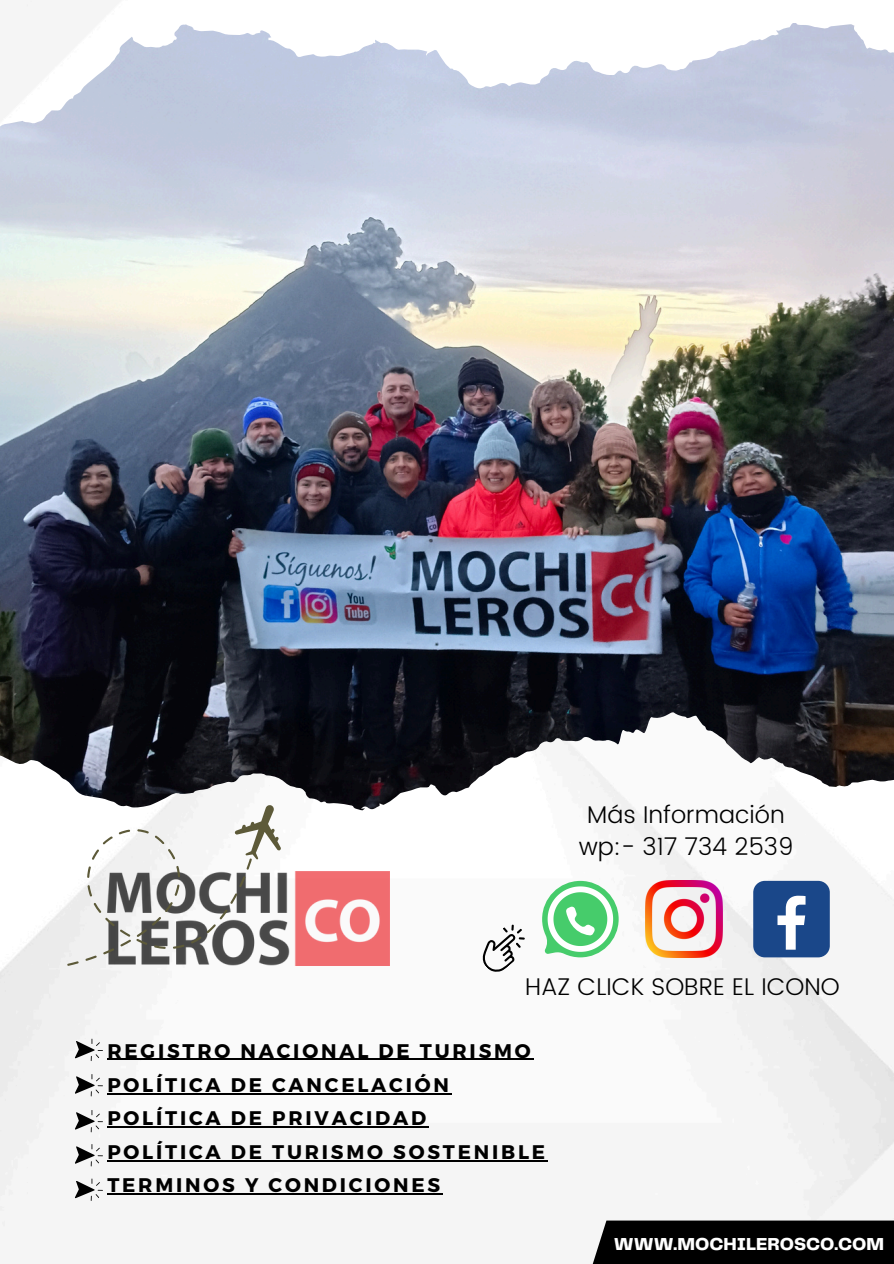
<style>
.page{position:relative;width:894px;height:1264px;background:#fff}
.page>*{position:absolute;margin:0;border:0;box-sizing:border-box;transform-origin:0 0}
.t1{font:300 24.15px/32.5px "Poppins";color:#000;text-align:center}
.t2{font:700 19.65px "Montserrat";letter-spacing:.14em;color:#000}
.t3{font:800 18px "Telegraf";color:#fff}
</style>
<div class="page">
<img style="left:0;top:0;width:893px;height:1227px">
<img style="left:196px;top:23px;width:697px;height:696px">
<img style="left:281px;top:871px;width:109px;height:94px">
<svg style="left:67px;top:804px;width:214px;height:161px"></svg>
<svg style="left:581px;top:1220px;width:312px;height:43px;background:#121212"></svg>
<svg style="left:542px;top:880px;width:76px;height:77px"></svg>
<img style="left:645px;top:880px;width:77px;height:77px">
<div style="left:753px;top:880px;width:76px;height:77px;background:#1a4789;border-radius:12px"></div>
<svg style="left:777px;top:895px;width:28px;height:54px"></svg>
<svg style="left:474px;top:924px;width:53px;height:53px"></svg>
<hr style="left:107px;top:1058px;width:426px;height:1px;background:#000">
<hr style="left:107px;top:1093px;width:344px;height:1px;background:#000">
<hr style="left:107px;top:1126px;width:322px;height:1px;background:#000">
<hr style="left:107px;top:1160px;width:440px;height:1px;background:#000">
<hr style="left:107px;top:1193px;width:336px;height:1px;background:#000">
<svg style="left:67px;top:1029px;width:40px;height:181px"></svg>
<p class="t1" style="left:578px;top:798px;width:216px">Más Información wp:- 317 734 2539</p>
<p class="t1" style="left:525px;top:970px;width:316px">HAZ CLICK SOBRE EL ICONO</p>
<p class="t2" style="left:107px;top:1037px;width:425px">REGISTRO NACIONAL DE TURISMO</p>
<p class="t2" style="left:107px;top:1071px;width:343px">POLÍTICA DE CANCELACIÓN</p>
<p class="t2" style="left:107px;top:1105px;width:320px">POLÍTICA DE PRIVACIDAD</p>
<p class="t2" style="left:107px;top:1138px;width:439px">POLÍTICA DE TURISMO SOSTENIBLE</p>
<h1 class="t2" style="left:107px;top:1172px;width:334px">TERMINOS Y CONDICIONES</h1>
<h2 class="t3" style="left:613px;top:1236px;width:272px">WWW.MOCHILEROSCO.COM</h2>
</div>
